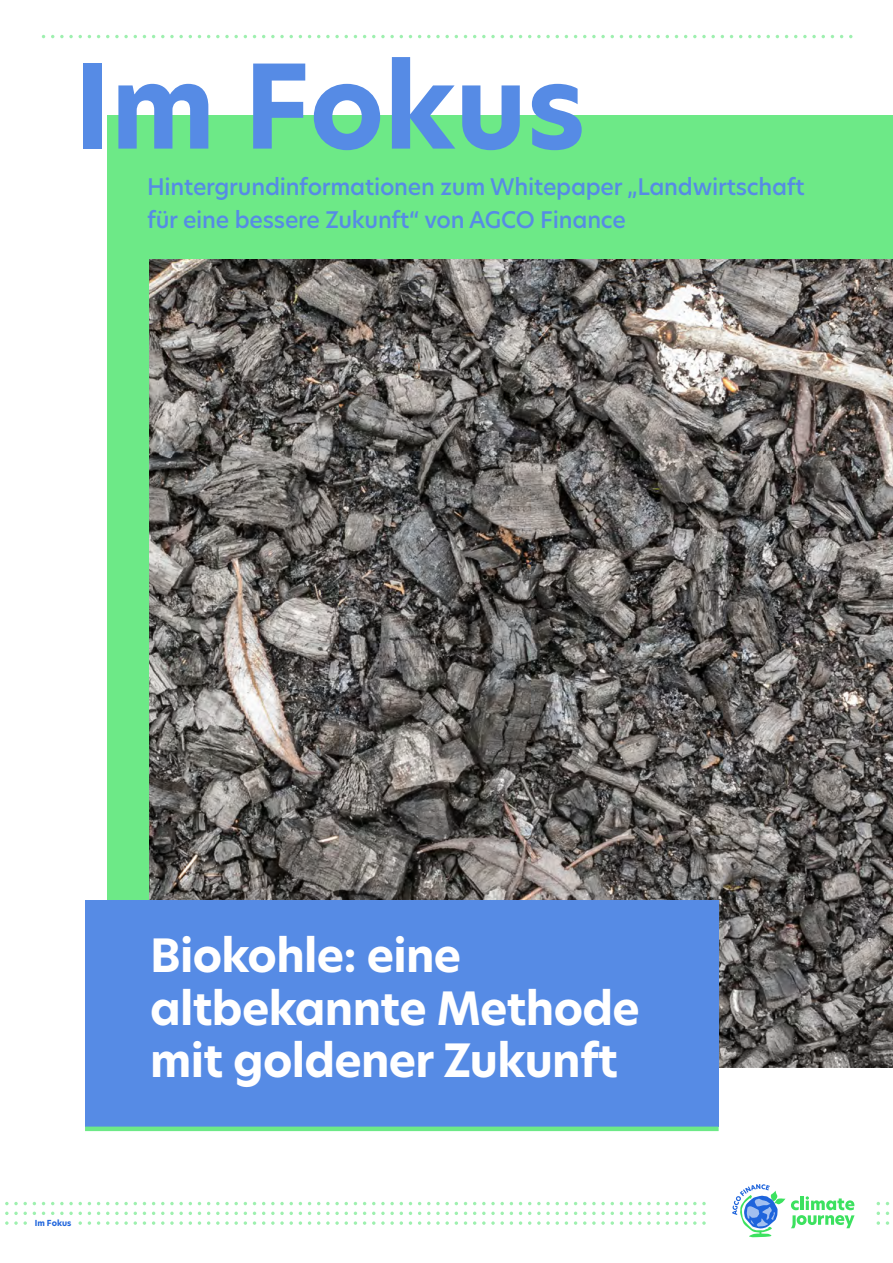
<style>
.page{position:relative;width:893px;height:1263px;background:#fff}
.page>*{position:absolute;margin:0;border:0;box-sizing:border-box;transform-origin:0 0}
.t1{font:700 114px "Hero New";color:#568be5}
.t2{font:700 45px/52.5px "Hero New";letter-spacing:-.015em;color:#fff}
.t3{font:500 22.5px/33px "Hero New";letter-spacing:-.01em;color:#568be5}
.t4{font:700 8.1px "Hero New";color:#1e64dc}
</style>
<div class="page">
<div style="left:107px;top:115px;width:786px;height:937px;background:#6de987"></div>
<img style="left:149px;top:259px;width:744px;height:808px">
<div style="left:85px;top:900px;width:634px;height:226px;background:#568be5"></div>
<div style="left:85px;top:1126px;width:634px;height:5px;background:#6de987"></div>
<svg style="left:60px;top:35px;width:13px;height:3px"></svg>
<svg style="left:115px;top:35px;width:13px;height:3px"></svg>
<svg style="left:161px;top:35px;width:22px;height:3px"></svg>
<svg style="left:216px;top:35px;width:22px;height:3px"></svg>
<svg style="left:271px;top:35px;width:22px;height:3px"></svg>
<svg style="left:326px;top:35px;width:13px;height:3px"></svg>
<svg style="left:381px;top:35px;width:13px;height:3px"></svg>
<svg style="left:427px;top:35px;width:22px;height:3px"></svg>
<svg style="left:482px;top:35px;width:22px;height:3px"></svg>
<svg style="left:537px;top:35px;width:22px;height:3px"></svg>
<svg style="left:592px;top:35px;width:13px;height:3px"></svg>
<svg style="left:647px;top:35px;width:13px;height:3px"></svg>
<svg style="left:693px;top:35px;width:22px;height:3px"></svg>
<svg style="left:748px;top:35px;width:22px;height:3px"></svg>
<svg style="left:803px;top:35px;width:22px;height:3px"></svg>
<svg style="left:5px;top:1211px;width:22px;height:4px"></svg>
<svg style="left:60px;top:1211px;width:13px;height:4px"></svg>
<svg style="left:115px;top:1211px;width:13px;height:4px"></svg>
<svg style="left:161px;top:1211px;width:22px;height:4px"></svg>
<svg style="left:216px;top:1211px;width:22px;height:4px"></svg>
<svg style="left:271px;top:1211px;width:22px;height:4px"></svg>
<svg style="left:326px;top:1211px;width:13px;height:4px"></svg>
<svg style="left:381px;top:1211px;width:13px;height:4px"></svg>
<svg style="left:427px;top:1211px;width:22px;height:4px"></svg>
<svg style="left:482px;top:1211px;width:22px;height:4px"></svg>
<svg style="left:537px;top:1211px;width:22px;height:4px"></svg>
<svg style="left:592px;top:1211px;width:13px;height:4px"></svg>
<svg style="left:647px;top:1211px;width:13px;height:4px"></svg>
<svg style="left:693px;top:1211px;width:13px;height:4px"></svg>
<svg style="left:5px;top:1202px;width:22px;height:3px"></svg>
<svg style="left:60px;top:1202px;width:13px;height:3px"></svg>
<svg style="left:115px;top:1202px;width:13px;height:3px"></svg>
<svg style="left:161px;top:1202px;width:22px;height:3px"></svg>
<svg style="left:216px;top:1202px;width:22px;height:3px"></svg>
<svg style="left:271px;top:1202px;width:22px;height:3px"></svg>
<svg style="left:326px;top:1202px;width:13px;height:3px"></svg>
<svg style="left:381px;top:1202px;width:13px;height:3px"></svg>
<svg style="left:427px;top:1202px;width:22px;height:3px"></svg>
<svg style="left:482px;top:1202px;width:22px;height:3px"></svg>
<svg style="left:537px;top:1202px;width:22px;height:3px"></svg>
<svg style="left:592px;top:1202px;width:13px;height:3px"></svg>
<svg style="left:647px;top:1202px;width:13px;height:3px"></svg>
<svg style="left:693px;top:1202px;width:13px;height:3px"></svg>
<svg style="left:5px;top:1221px;width:22px;height:4px"></svg>
<svg style="left:88px;top:1221px;width:3px;height:4px"></svg>
<svg style="left:97px;top:1221px;width:3px;height:4px"></svg>
<svg style="left:115px;top:1221px;width:13px;height:4px"></svg>
<svg style="left:134px;top:1221px;width:3px;height:4px"></svg>
<svg style="left:143px;top:1221px;width:3px;height:4px"></svg>
<svg style="left:152px;top:1221px;width:3px;height:4px"></svg>
<svg style="left:161px;top:1221px;width:22px;height:4px"></svg>
<svg style="left:189px;top:1221px;width:3px;height:4px"></svg>
<svg style="left:198px;top:1221px;width:3px;height:4px"></svg>
<svg style="left:207px;top:1221px;width:3px;height:4px"></svg>
<svg style="left:216px;top:1221px;width:22px;height:4px"></svg>
<svg style="left:244px;top:1221px;width:3px;height:4px"></svg>
<svg style="left:253px;top:1221px;width:3px;height:4px"></svg>
<svg style="left:262px;top:1221px;width:3px;height:4px"></svg>
<svg style="left:271px;top:1221px;width:22px;height:4px"></svg>
<svg style="left:299px;top:1221px;width:3px;height:4px"></svg>
<svg style="left:308px;top:1221px;width:3px;height:4px"></svg>
<svg style="left:317px;top:1221px;width:3px;height:4px"></svg>
<svg style="left:326px;top:1221px;width:13px;height:4px"></svg>
<svg style="left:345px;top:1221px;width:3px;height:4px"></svg>
<svg style="left:354px;top:1221px;width:3px;height:4px"></svg>
<svg style="left:363px;top:1221px;width:3px;height:4px"></svg>
<svg style="left:381px;top:1221px;width:13px;height:4px"></svg>
<svg style="left:400px;top:1221px;width:3px;height:4px"></svg>
<svg style="left:409px;top:1221px;width:3px;height:4px"></svg>
<svg style="left:418px;top:1221px;width:3px;height:4px"></svg>
<svg style="left:427px;top:1221px;width:22px;height:4px"></svg>
<svg style="left:455px;top:1221px;width:3px;height:4px"></svg>
<svg style="left:464px;top:1221px;width:3px;height:4px"></svg>
<svg style="left:473px;top:1221px;width:3px;height:4px"></svg>
<svg style="left:482px;top:1221px;width:22px;height:4px"></svg>
<svg style="left:510px;top:1221px;width:3px;height:4px"></svg>
<svg style="left:519px;top:1221px;width:3px;height:4px"></svg>
<svg style="left:528px;top:1221px;width:3px;height:4px"></svg>
<svg style="left:537px;top:1221px;width:22px;height:4px"></svg>
<svg style="left:565px;top:1221px;width:3px;height:4px"></svg>
<svg style="left:574px;top:1221px;width:3px;height:4px"></svg>
<svg style="left:592px;top:1221px;width:13px;height:4px"></svg>
<svg style="left:611px;top:1221px;width:3px;height:4px"></svg>
<svg style="left:620px;top:1221px;width:3px;height:4px"></svg>
<svg style="left:629px;top:1221px;width:3px;height:4px"></svg>
<svg style="left:647px;top:1221px;width:13px;height:4px"></svg>
<svg style="left:666px;top:1221px;width:3px;height:4px"></svg>
<svg style="left:675px;top:1221px;width:3px;height:4px"></svg>
<svg style="left:684px;top:1221px;width:3px;height:4px"></svg>
<svg style="left:693px;top:1221px;width:13px;height:4px"></svg>
<svg style="left:877px;top:1221px;width:3px;height:4px"></svg>
<svg style="left:886px;top:1221px;width:3px;height:4px"></svg>
<svg style="left:791px;top:1196px;width:63px;height:32px"></svg>
<svg style="left:732px;top:1184px;width:53px;height:53px"></svg>
<h1 class="t1" style="left:74px;top:29px;width:513px">Im Fokus</h1>
<p class="t3" style="left:147px;top:170px;width:659px">Hintergrundinformationen zum Whitepaper „Landwirtschaft für eine bessere Zukunft“ von AGCO Finance</p>
<p class="t4" style="left:35px;top:1217px;width:38px">Im Fokus</p>
<h2 class="t2" style="left:150px;top:929px;width:491px">Biokohle: eine altbekannte Methode mit goldener Zukunft</h2>
</div>
